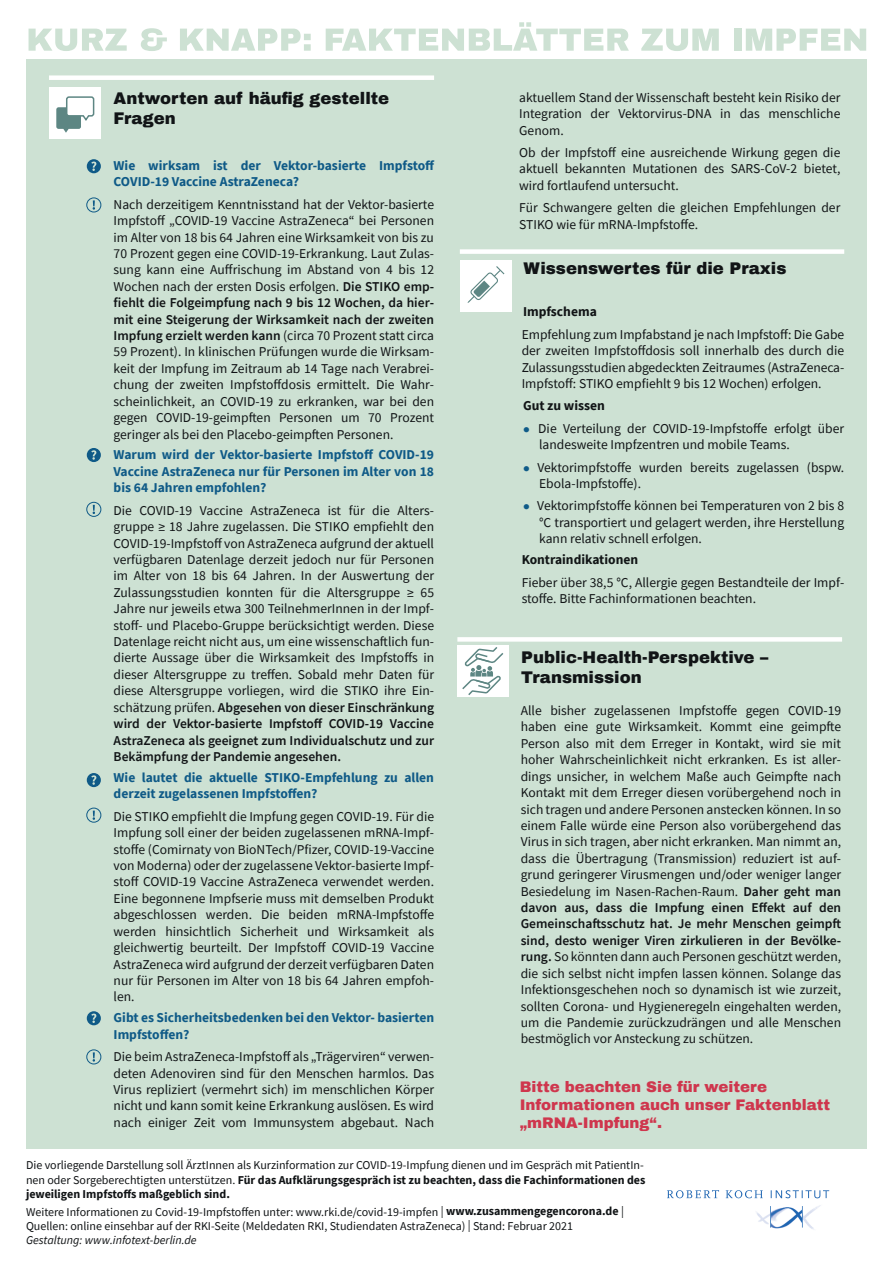
<style>
.page{position:relative;width:893px;height:1263px;background:#fff}
.page>*{position:absolute;margin:0;border:0;box-sizing:border-box;transform-origin:0 0}
.t1{font:900 16.5px/19.8px "Archivo";color:#111416}
.t2{font:900 15px/18px "Archivo";color:#cf364d}
.t3{font:13.5px/16.4px "Source Sans Pro";color:#111416;text-align:justify}
.t4{font:700 13.5px/16.4px "Source Sans Pro";color:#0f5a87}
.t5{font:700 13.5px "Source Sans Pro";color:#111416}
.t6{font:700 13.5px "Source Sans Pro";color:#111516}
.t7{font:12px/14.4px "Source Sans Pro";color:#111416}
.t8{font:italic 12px "Source Sans Pro";color:#111416}
.s1{font-weight:600}
.s2{color:#0f5b88}
.s3{font-weight:700}
</style>
<div class="page">
<svg style="left:29px;top:29px;width:98px;height:22px"></svg>
<svg style="left:141px;top:28px;width:26px;height:23px"></svg>
<svg style="left:180px;top:29px;width:131px;height:22px"></svg>
<svg style="left:326px;top:22px;width:303px;height:29px"></svg>
<svg style="left:641px;top:29px;width:78px;height:22px"></svg>
<div style="left:734px;top:29px;width:7px;height:22px;background:#cde1d3"></div>
<svg style="left:746px;top:29px;width:120px;height:22px"></svg>
<svg style="left:667px;top:1190px;width:162px;height:8px"></svg>
<img style="left:756px;top:1205px;width:65px;height:25px">
<div style="left:26px;top:59px;width:841px;height:1089px;background:#cde1d3"></div>
<div style="left:457px;top:637px;width:385px;height:5px;background:#fff"></div>
<div style="left:457px;top:645px;width:52px;height:52px;background:#fff"></div>
<svg style="left:462px;top:647px;width:42px;height:49px"></svg>
<div style="left:460px;top:249px;width:384px;height:5px;background:#fff"></div>
<div style="left:460px;top:260px;width:52px;height:52px;background:#fff"></div>
<svg style="left:467px;top:266px;width:38px;height:37px"></svg>
<div style="left:49px;top:75px;width:385px;height:5px;background:#fff"></div>
<div style="left:49px;top:87px;width:52px;height:52px;background:#fff"></div>
<svg style="left:56px;top:96px;width:39px;height:37px"></svg>
<svg style="left:87px;top:159px;width:14px;height:14px"></svg>
<div style="left:86px;top:198px;width:15px;height:14px;border:1px solid #0f5a87;border-radius:50%"></div>
<svg style="left:93px;top:200px;width:2px;height:10px"></svg>
<svg style="left:87px;top:448px;width:14px;height:14px"></svg>
<div style="left:86px;top:502px;width:15px;height:15px;border:1px solid #0f5a87;border-radius:50%"></div>
<svg style="left:93px;top:505px;width:2px;height:9px"></svg>
<svg style="left:87px;top:1011px;width:14px;height:14px"></svg>
<div style="left:86px;top:1049px;width:15px;height:15px;border:1px solid #0f5a87;border-radius:50%"></div>
<svg style="left:93px;top:1052px;width:2px;height:9px"></svg>
<svg style="left:87px;top:773px;width:14px;height:14px"></svg>
<div style="left:86px;top:808px;width:15px;height:14px;border:1px solid #0f5a87;border-radius:50%"></div>
<svg style="left:93px;top:811px;width:2px;height:9px"></svg>
<p class="t1" style="left:114px;top:88px;width:277px">Antworten auf häufig gestellte<br>Fragen</p>
<p class="t4" style="left:114px;top:157px;width:322px">Wie wirksam ist der Vektor-basierte Impfstoff<br>COVID-19 Vaccine AstraZeneca?</p>
<p class="t3" style="left:114px;top:196px;width:322px">Nach derzeitigem Kenntnisstand hat der Vektor-basierte Impfstoff „COVID-19 Vaccine AstraZeneca“ bei Personen im Alter von 18 bis 64 Jahren eine Wirksamkeit von bis zu 70 Prozent gegen eine COVID-19-Erkrankung. Laut Zulas&shy;sung kann eine Auffrischung im Abstand von 4 bis 12<br>Wochen nach der ersten Dosis erfolgen. <span class="s1">Die STIKO emp&shy;fiehlt die Folgeimpfung nach 9 bis 12 Wochen, da hier&shy;mit eine Steigerung der Wirksamkeit nach der zweiten Impfung erzielt werden kann</span> (circa 70 Prozent statt circa 59 Prozent). In klinischen Prüfungen wurde die Wirksam&shy;keit der Impfung im Zeitraum ab 14 Tage nach Verabrei&shy;chung der zweiten Impfstoffdosis ermittelt. Die Wahr&shy;scheinlichkeit, an COVID-19 zu erkranken, war bei den gegen COVID-19-geimpften Personen um 70 Prozent geringer als bei den Placebo-geimpften Personen.</p>
<p class="t4" style="left:114px;top:447px;width:322px;text-align:justify">Warum wird der Vektor-basierte Impfstoff COVID-19<br>Vaccine AstraZeneca nur für Personen im Alter von 18 bis 64 Jahren empfohlen?</p>
<p class="t3" style="left:114px;top:502px;width:322px">Die COVID-19 Vaccine AstraZeneca ist für die Alters&shy;gruppe ≥ 18 Jahre zugelassen. Die STIKO empfiehlt den COVID-19-Impfstoff von AstraZeneca aufgrund der aktuell verfügbaren Datenlage derzeit jedoch nur für Personen im Alter von 18 bis 64 Jahren. In der Auswertung der Zulassungsstudien konnten für die Altersgruppe ≥ 65<br>Jahre nur jeweils etwa 300 TeilnehmerInnen in der Impf&shy;stoff- und Placebo-Gruppe berücksichtigt werden. Diese Datenlage reicht nicht aus, um eine wissenschaftlich fun&shy;dierte Aussage über die Wirksamkeit des Impfstoffs in dieser Altersgruppe zu treffen. Sobald mehr Daten für diese Altersgruppe vorliegen, wird die STIKO ihre Ein&shy;schätzung prüfen. <span class="s1">Abgesehen von dieser Einschränkung wird der Vektor-basierte Impfstoff COVID-19 Vaccine AstraZeneca als geeignet zum Individualschutz und zur Bekämpfung der Pandemie angesehen.</span></p>
<p class="t4" style="left:114px;top:769px;width:322px">Wie lautet die aktuelle STIKO-Empfehlung zu allen derzeit zugelassenen Impfstoffen?</p>
<p class="t3" style="left:114px;top:808px;width:322px">Die STIKO empfiehlt die Impfung gegen COVID-19. Für die Impfung soll einer der beiden zugelassenen mRNA-Impf&shy;stoffe (Comirnaty von BioNTech/Pfizer, COVID-19-Vaccine von Moderna) oder der zugelassene Vektor-basierte Impf&shy;stoff COVID-19 Vaccine AstraZeneca verwendet werden.<br>Eine begonnene Impfserie muss mit demselben Produkt abgeschlossen werden. Die beiden mRNA-Impfstoffe werden hinsichtlich Sicherheit und Wirksamkeit als gleichwertig beurteilt. Der Impfstoff COVID-19 Vaccine AstraZeneca wird aufgrund der derzeit verfügbaren Daten nur für Personen im Alter von 18 bis 64 Jahren empfoh&shy;len.</p>
<p class="t4" style="left:114px;top:1009px;width:322px">Gibt es Sicherheitsbedenken bei den Vektor- basierten<br>Impfstoffen?</p>
<p class="t3" style="left:114px;top:1048px;width:322px">Die beim AstraZeneca-Impfstoff als „Trägerviren“ verwen&shy;deten Adenoviren sind für den Menschen harmlos. Das Virus repliziert (vermehrt sich) im menschlichen Körper nicht und kann somit keine Erkrankung auslösen. Es wird nach einiger Zeit vom Immunsystem abgebaut. Nach</p>
<p class="t3" style="left:519px;top:89px;width:323px">aktuellem Stand der Wissenschaft besteht kein Risiko der Integration der Vektorvirus-DNA in das menschliche Genom.</p>
<p class="t3" style="left:519px;top:144px;width:323px">Ob der Impfstoff eine ausreichende Wirkung gegen die aktuell bekannten Mutationen des SARS-CoV-2 bietet, wird fortlaufend untersucht.</p>
<p class="t3" style="left:519px;top:199px;width:323px">Für Schwangere gelten die gleichen Empfehlungen der<br>STIKO wie für mRNA-Impfstoffe.</p>
<p class="t1" style="left:523px;top:259px;width:265px">Wissenswertes für die Praxis</p>
<p class="t5" style="left:523px;top:303px;width:75px">Impfschema</p>
<p class="t3" style="left:522px;top:326px;width:324px">Empfehlung zum Impfabstand je nach Impfstoff: Die Gabe der zweiten Impfstoffdosis soll innerhalb des durch die Zulassungsstudien abgedeckten Zeitraumes (AstraZeneca-Impfstoff: STIKO empfiehlt 9 bis 12 Wochen) erfolgen.</p>
<p class="t5" style="left:523px;top:397px;width:83px">Gut zu wissen</p>
<p class="t3" style="left:539px;top:420px;width:307px;text-indent:-16px"><span class="s2">●</span> Die Verteilung der COVID-19-Impfstoffe erfolgt über landesweite Impfzentren und mobile Teams.</p>
<p class="t3" style="left:539px;top:459px;width:307px;text-indent:-16px"><span class="s2">●</span> Vektorimpfstoffe wurden bereits zugelassen (bspw.<br>Ebola-Impfstoffe).</p>
<p class="t3" style="left:539px;top:498px;width:307px;text-indent:-16px"><span class="s2">●</span> Vektorimpfstoffe können bei Temperaturen von 2 bis 8 °C transportiert und gelagert werden, ihre Herstellung kann relativ schnell erfolgen.</p>
<p class="t6" style="left:522px;top:551px;width:118px">Kontraindikationen</p>
<p class="t3" style="left:522px;top:574px;width:324px">Fieber über 38,5 °C, Allergie gegen Bestandteile der Impf&shy;stoffe. Bitte Fachinformationen beachten.</p>
<p class="t1" style="left:521px;top:647px;width:249px">Public-Health-Perspektive –<br>Transmission</p>
<p class="t3" style="left:521px;top:702px;width:322px">Alle bisher zugelassenen Impfstoffe gegen COVID-19 haben eine gute Wirksamkeit. Kommt eine geimpfte Person also mit dem Erreger in Kontakt, wird sie mit hoher Wahrscheinlichkeit nicht erkranken. Es ist aller&shy;dings unsicher, in welchem Maße auch Geimpfte nach Kontakt mit dem Erreger diesen vorübergehend noch in sich tragen und andere Personen anstecken können. In so einem Falle würde eine Person also vorübergehend das Virus in sich tragen, aber nicht erkranken. Man nimmt an, dass die Übertragung (Transmission) reduziert ist auf&shy;grund geringerer Virusmengen und/oder weniger langer Besiedelung im Nasen-Rachen-Raum. <span class="s1">Daher geht man davon aus, dass die Impfung einen Effekt auf den Gemeinschaftsschutz hat. Je mehr Menschen geimpft sind, desto weniger Viren zirkulieren in der Bevölke&shy;rung.</span> So könnten dann auch Personen geschützt werden, die sich selbst nicht impfen lassen können. Solange das Infektionsgeschehen noch so dynamisch ist wie zurzeit, sollten Corona- und Hygieneregeln eingehalten werden, um die Pandemie zurückzudrängen und alle Menschen bestmöglich vor Ansteckung zu schützen.</p>
<p class="t2" style="left:520px;top:1078px;width:312px">Bitte beachten Sie für weitere<br>Informationen auch unser Faktenblatt „mRNA-Impfung“.</p>
<p class="t7" style="left:26px;top:1158px;width:621px">Die vorliegende Darstellung soll ÄrztInnen als Kurzinformation zur COVID-19-Impfung dienen und im Gespräch mit PatientIn&shy;nen oder Sorgeberechtigten unterstützen. <span class="s3">Für das Aufklärungsgespräch ist zu beachten, dass die Fachinformationen des jeweiligen Impfstoffs maßgeblich sind.</span></p>
<p class="t7" style="left:26px;top:1204px;width:599px">Weitere Informationen zu Covid-19-Impfstoffen unter: www.rki.de/covid-19-impfen | <span class="s3">www.zusammengegencorona.de</span> |<br>Quellen: online einsehbar auf der RKI-Seite (Meldedaten RKI, Studiendaten AstraZeneca) | Stand: Februar 2021</p>
<p class="t8" style="left:26px;top:1233px;width:172px">Gestaltung: www.infotext-berlin.de</p>
</div>
